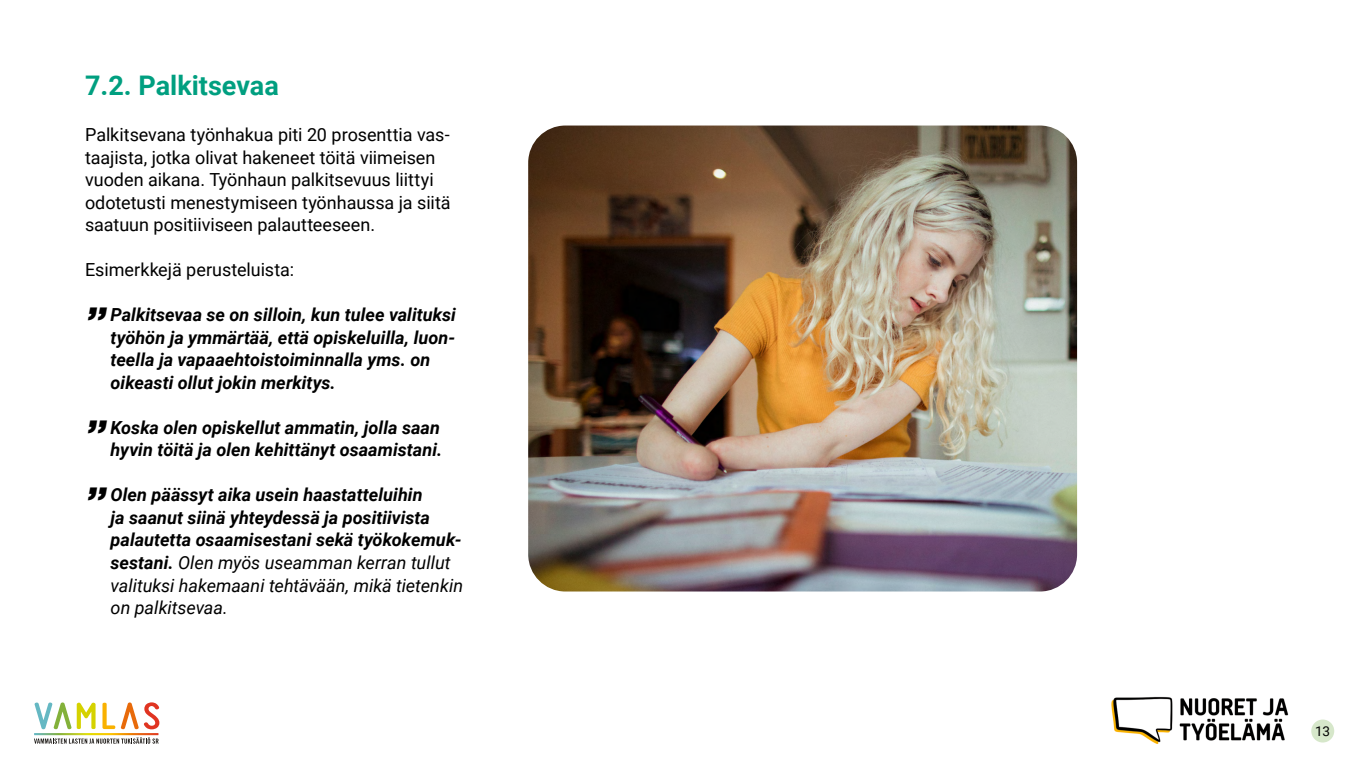
<style>
.page{position:relative;width:1361px;height:766px;background:#fff}
.page>*{position:absolute;margin:0;border:0;box-sizing:border-box;transform-origin:0 0}
.H3_leipis_12_pt_hips{font:italic 700 45px "Maison Neue";color:#000}
.H2_pikkuotsikko_18_p{font:700 27px "Roboto";color:#009f80}
.H3_leipis_12_pt_hips-2{font:italic 700 18px/22.5px "Roboto";color:#000}
.H3_leipis_12_pt{font:18px/22.5px "Roboto";letter-spacing:-.005em;color:#000}
.t1{font:13.5px "Roboto";color:#000}
.s1{font-weight:400}
</style>
<div class="page">
<img style="left:528px;top:125px;width:549px;height:466px">
<svg style="left:34px;top:702px;width:125px;height:41px"></svg>
<img style="left:1111px;top:696px;width:178px;height:48px">
<div style="left:1311px;top:719px;width:23px;height:23px;background:#d6e7ca;border-radius:50%"></div>
<h2 class="H2_pikkuotsikko_18_p" style="left:85px;top:66px;width:195px">7.2. Palkitsevaa</h2>
<h3 class="H3_leipis_12_pt" style="left:85px;top:123px;width:367px">Palkitsevana työnhakua piti 20 prosenttia vas&shy;taajista, jotka olivat hakeneet töitä viimeisen vuoden aikana. Työnhaun palkitsevuus liittyi odotetusti menestymiseen työnhaussa ja siitä saatuun positiiviseen palautteeseen.</h3>
<h3 class="H3_leipis_12_pt" style="left:85px;top:258px;width:211px">Esimerkkejä perusteluista:</h3>
<h3 class="H3_leipis_12_pt_hips" style="left:85px;top:295px;width:24px">”</h3>
<h3 class="H3_leipis_12_pt_hips-2" style="left:111px;top:303px;width:347px">Palkitsevaa se on silloin, kun tulee valituksi työhön ja ymmärtää, että opiskeluilla, luon&shy;teella ja vapaaehtoistoiminnalla yms. on oikeasti ollut jokin merkitys.</h3>
<h3 class="H3_leipis_12_pt_hips" style="left:85px;top:407px;width:24px">”</h3>
<h3 class="H3_leipis_12_pt_hips-2" style="left:111px;top:415px;width:333px">Koska olen opiskellut ammatin, jolla saan hyvin töitä ja olen kehittänyt osaamistani.</h3>
<h3 class="H3_leipis_12_pt_hips" style="left:85px;top:475px;width:24px">”</h3>
<h3 class="H3_leipis_12_pt_hips-2" style="left:111px;top:483px;width:354px">Olen päässyt aika usein haastatteluihin<br>ja saanut siinä yhteydessä ja positiivista palautetta osaamisestani sekä työkokemuk&shy;sestani. <span class="s1">Olen myös useamman kerran tullut valituksi hakemaani tehtävään, mikä tietenkin on palkitsevaa.</span></h3>
<p class="t1" style="left:1315px;top:721px;width:16px">13</p>
</div>
